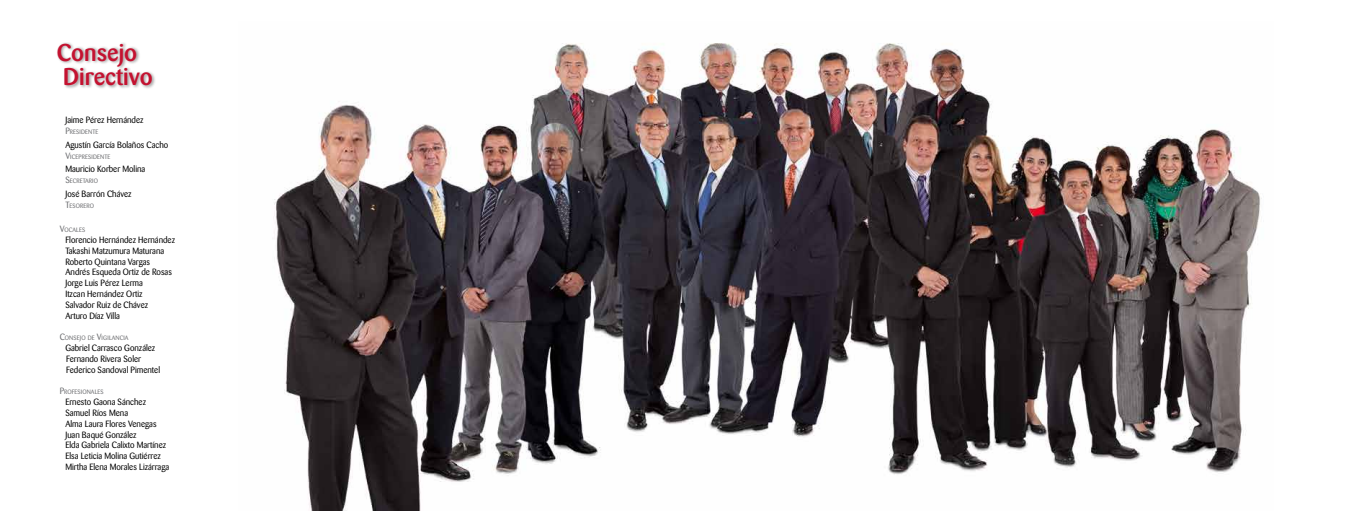
<style>
.page{position:relative;width:1361px;height:511px;background:#fff}
.page>*{position:absolute;margin:0;border:0;box-sizing:border-box;transform-origin:0 0}
.t1{font:500 24px/24px "Barmeno";color:#c41230}
.t2{font:9px/10.8px "Barmeno";color:#000;scale:.95 1}
.t3{font:6.3px "Barmeno";letter-spacing:.02em;color:#6d6e71;scale:.95 1}
.s1{font-size:9px}
</style>
<div class="page">
<img style="left:273px;top:43px;width:989px;height:467px">
<div style="left:56px;top:42px;width:100px;height:47px;background:#000;opacity:.4"></div>
<h1 class="t1" style="left:57px;top:40px;width:98px">Consejo<br>Directivo</h1>
<p class="t2" style="left:65px;top:115px;width:84px">Jaime Pérez Hernández</p>
<p class="t3" style="left:65px;top:128px;width:36px"><span class="s1">P</span>RESIDENTE</p>
<p class="t2" style="left:65px;top:139px;width:110px">Agustín García Bolaños Cacho</p>
<p class="t3" style="left:65px;top:153px;width:49px"><span class="s1">V</span>ICEPRESIDENTE</p>
<p class="t2" style="left:65px;top:164px;width:86px">Mauricio Korber Molina</p>
<p class="t3" style="left:65px;top:177px;width:36px"><span class="s1">S</span>ECRETARIO</p>
<p class="t2" style="left:65px;top:188px;width:71px">José Barrón Chávez</p>
<p class="t3" style="left:65px;top:201px;width:32px"><span class="s1">T</span>ESORERO</p>
<p class="t3" style="left:60px;top:226px;width:28px"><span class="s1">V</span>OCALES</p>
<p class="t2" style="left:65px;top:234px;width:117px">Florencio Hernández Hernández<br>Takashi Matzumura Maturana<br>Roberto Quintana Vargas<br>Andrés Esqueda Ortiz de Rosas<br>Jorge Luis Pérez Lerma<br>Itzcan Hernández Ortiz<br>Salvador Ruiz de Chávez<br>Arturo Díaz Villa</p>
<p class="t3" style="left:60px;top:334px;width:74px"><span class="s1">C</span>ONSEJO DE <span class="s1">V</span>IGILANCIA</p>
<p class="t2" style="left:65px;top:342px;width:101px">Gabriel Carrasco González<br>Fernando Rivera Soler<br>Federico Sandoval Pimentel</p>
<p class="t3" style="left:60px;top:388px;width:48px"><span class="s1">P</span>ROFESIONALES</p>
<p class="t2" style="left:65px;top:396px;width:111px">Ernesto Gaona Sánchez<br>Samuel Ríos Mena<br>Alma Laura Flores Venegas<br>Juan Baqué González<br>Elda Gabriela Calixto Martínez<br>Elsa Leticia Molina Gutiérrez<br>Mirtha Elena Morales Lizárraga</p>
</div>
